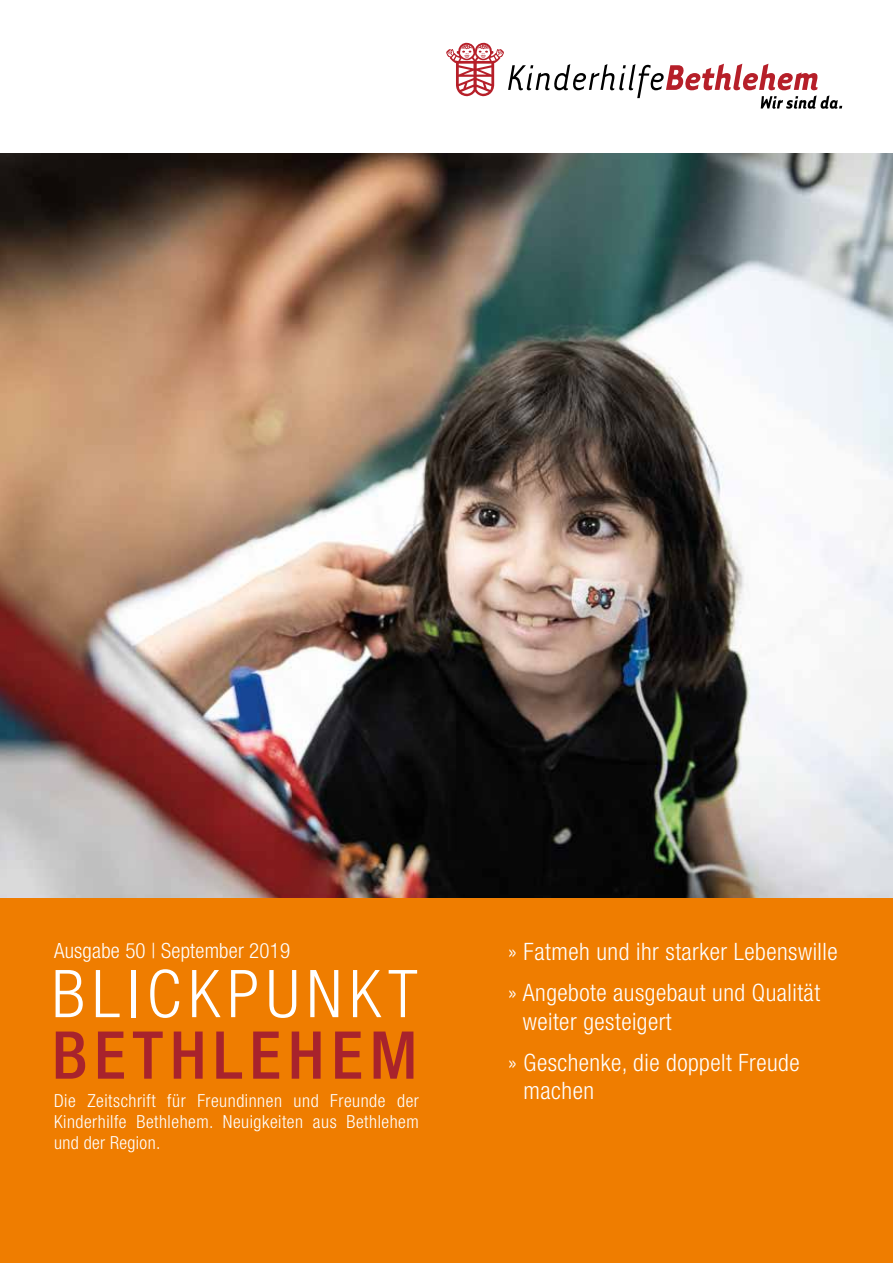
<style>
.page{position:relative;width:893px;height:1263px;background:#fff}
.page>*{position:absolute;margin:0;border:0;box-sizing:border-box;transform-origin:0 0}
.t1{font:300 condensed 66px "Helvetica Neue";letter-spacing:.11em;color:#fff}
.t2{font:500 condensed 66px "Helvetica Neue";letter-spacing:.1em;color:#a8232c}
.t3{font:300 condensed 24px/41.2px "Helvetica Neue";letter-spacing:.02em;color:#fff}
.t4{font:300 condensed 21px "Helvetica Neue";letter-spacing:.01em;color:#fff}
.t5{font:300 condensed 18px/21px "Helvetica Neue";letter-spacing:.03em;color:#fff;text-align:justify}
</style>
<div class="page">
<img style="left:0;top:153px;width:893px;height:746px">
<div style="left:0;top:899px;width:893px;height:364px;background:#ef7d00"></div>
<svg style="left:446px;top:43px;width:396px;height:66px"></svg>
<p class="t4" style="left:54px;top:938px;width:238px">Ausgabe 50 | September 2019</p>
<h1 class="t1" style="left:52px;top:956px;width:367px">BLICKPUNKT</h1>
<h1 class="t2" style="left:52px;top:1016px;width:367px">BETHLEHEM</h1>
<p class="t5" style="left:54px;top:1089px;width:366px">Die Zeitschrift für Freundinnen und Freunde der Kinderhilfe Bethlehem. Neuigkeiten aus Bethlehem und der Region.</p>
<p class="t3" style="left:508px;top:931px;width:331px">» Fatmeh und ihr starker Lebenswille » Angebote ausgebaut und Qualität</p>
<p class="t3" style="left:508px;top:1000px;width:293px;text-indent:15px">weiter gesteigert<br>» Geschenke, die doppelt Freude</p>
<p class="t3" style="left:524px;top:1070px;width:72px">machen</p>
</div>
